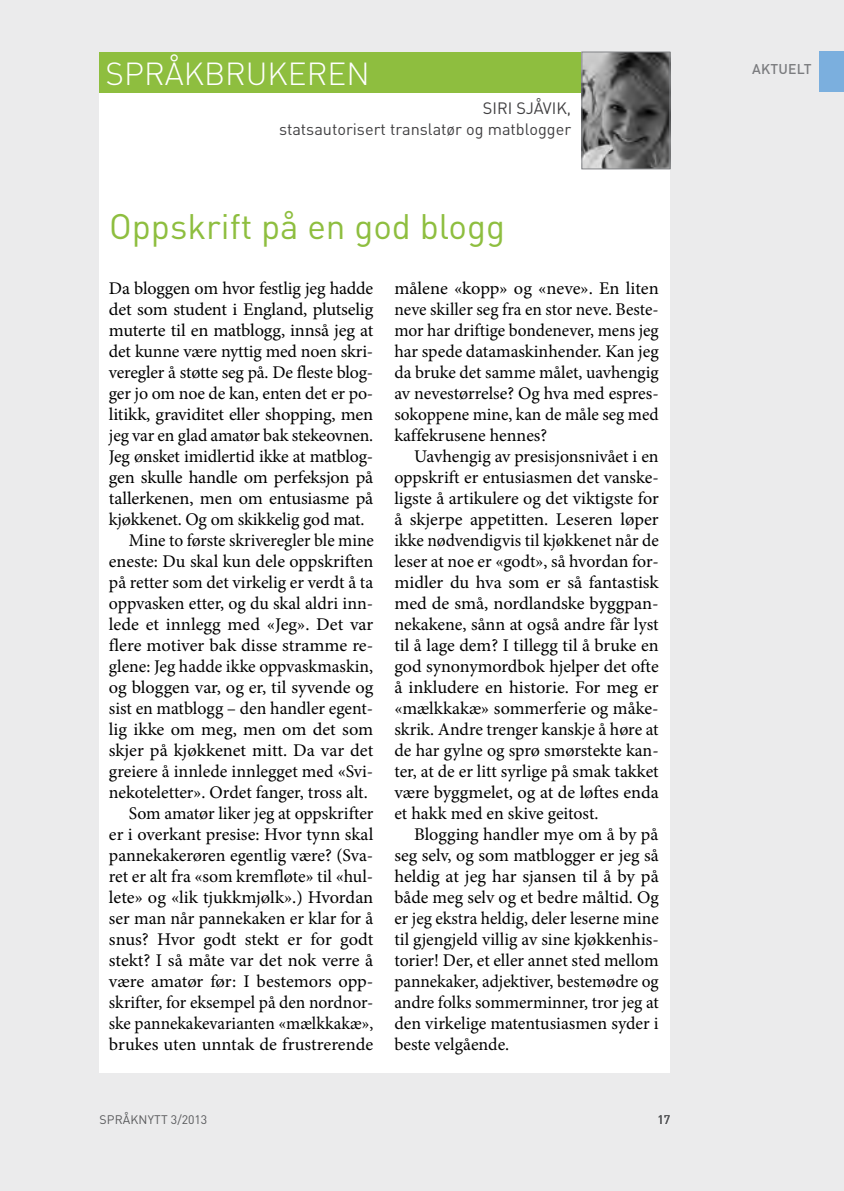
<style>
.page{position:relative;width:844px;height:1191px;background:#fff}
.page>*{position:absolute;margin:0;border:0;box-sizing:border-box;transform-origin:0 0}
.t1{font:35px "DIN";color:#8ebe3f}
.t2{font:300 31.5px "DIN";color:#fff}
.t3{font:17.85px/21px "Minion Pro";letter-spacing:-.005em;color:#000;text-align:justify}
.t4{font:16.28px/21px "DINOT";color:#414042;text-align:right}
.t5{font:500 14px "DINOT";color:#7b7c7f}
.t6{font:12.25px "DINOT";color:#58595b}
</style>
<div class="page">
<div style="left:0;top:0;width:843px;height:1191px;background:#ebebec"></div>
<div style="left:99px;top:52px;width:570px;height:1020px;background:#fff"></div>
<div style="left:99px;top:52px;width:571px;height:41px;background:#8ebe3f"></div>
<img style="left:583px;top:54px;width:85px;height:113px">
<div style="left:581px;top:52px;width:89px;height:117px;border:1px solid #828487"></div>
<div style="left:819px;top:51px;width:24px;height:41px;background:#7bafde"></div>
<h2 class="t2" style="left:106px;top:54px;width:265px">SPRÅKBRUKEREN</h2>
<p class="t4" style="left:279px;top:97px;width:293px">SIRI SJÅVI K,<br>statsautorisert translatør og matblogger</p>
<h1 class="t1" style="left:109px;top:205px;width:397px">Oppskrift på en god blogg</h1>
<p class="t3" style="left:109px;top:278px;width:266px">Da bloggen om hvor festlig jeg hadde</p>
<p class="t3" style="left:109px;top:299px;width:266px">det som student i England, plutselig</p>
<p class="t3" style="left:109px;top:320px;width:266px">muterte til en matblogg, innså jeg at</p>
<p class="t3" style="left:109px;top:341px;width:266px">det kunne være nyttig med noen skri-</p>
<p class="t3" style="left:109px;top:362px;width:266px">veregler å støtte seg på. De fleste blog-</p>
<p class="t3" style="left:109px;top:383px;width:266px">ger jo om noe de kan, enten det er po-</p>
<p class="t3" style="left:109px;top:404px;width:266px">litikk, graviditet eller shopping, men</p>
<p class="t3" style="left:109px;top:425px;width:266px">jeg var en glad amatør bak stekeovnen.</p>
<p class="t3" style="left:109px;top:446px;width:266px">Jeg ønsket imidlertid ikke at matblog-</p>
<p class="t3" style="left:109px;top:467px;width:266px">gen skulle handle om perfeksjon på</p>
<p class="t3" style="left:109px;top:488px;width:266px">tallerkenen, men om entusiasme på</p>
<p class="t3" style="left:109px;top:509px;width:257px">kjøkkenet. Og om skikkelig god mat.</p>
<p class="t3" style="left:129px;top:530px;width:247px">Mine to første skriveregler ble mine</p>
<p class="t3" style="left:109px;top:551px;width:266px">eneste: Du skal kun dele oppskriften</p>
<p class="t3" style="left:109px;top:572px;width:266px">på retter som det virkelig er verdt å ta</p>
<p class="t3" style="left:109px;top:593px;width:266px">oppvasken etter, og du skal aldri inn-</p>
<p class="t3" style="left:109px;top:614px;width:266px">lede et innlegg med «Jeg». Det var</p>
<p class="t3" style="left:109px;top:635px;width:266px">flere motiver bak disse stramme re-</p>
<p class="t3" style="left:109px;top:656px;width:266px">glene: Jeg hadde ikke oppvaskmaskin,</p>
<p class="t3" style="left:109px;top:677px;width:266px">og bloggen var, og er, til syvende og</p>
<p class="t3" style="left:109px;top:698px;width:266px">sist en matblogg – den handler egent-</p>
<p class="t3" style="left:109px;top:719px;width:266px">lig ikke om meg, men om det som</p>
<p class="t3" style="left:109px;top:740px;width:266px">skjer på kjøkkenet mitt. Da var det</p>
<p class="t3" style="left:109px;top:761px;width:266px">greiere å innlede innlegget med «Svi-</p>
<p class="t3" style="left:109px;top:782px;width:260px">nekoteletter». Ordet fanger, tross alt.</p>
<p class="t3" style="left:129px;top:803px;width:246px">Som amatør liker jeg at oppskrifter</p>
<p class="t3" style="left:109px;top:824px;width:266px">er i overkant presise: Hvor tynn skal</p>
<p class="t3" style="left:109px;top:845px;width:266px">pannekakerøren egentlig være? (Sva-</p>
<p class="t3" style="left:109px;top:866px;width:266px">ret er alt fra «som kremfløte» til «hul-</p>
<p class="t3" style="left:109px;top:887px;width:266px">lete» og «lik tjukkmjølk».) Hvordan</p>
<p class="t3" style="left:109px;top:908px;width:266px">ser man når pannekaken er klar for å</p>
<p class="t3" style="left:109px;top:929px;width:266px">snus? Hvor godt stekt er for godt</p>
<p class="t3" style="left:109px;top:950px;width:266px">stekt? I så måte var det nok verre å</p>
<p class="t3" style="left:109px;top:971px;width:266px">være amatør før: I bestemors opp-</p>
<p class="t3" style="left:109px;top:992px;width:266px">skrifter, for eksempel på den nordnor-</p>
<p class="t3" style="left:109px;top:1013px;width:266px">ske pannekakevarianten «mælkkakæ»,</p>
<p class="t3" style="left:109px;top:1034px;width:266px">brukes uten unntak de frustrerende</p>
<p class="t3" style="left:394px;top:278px;width:266px">målene «kopp» og «neve». En liten neve skiller seg fra en stor neve. Beste&shy;mor har driftige bondenever, mens jeg har spede datamaskinhender. Kan jeg da bruke det samme målet, uavhengig av nevestørrelse? Og hva med espres&shy;sokoppene mine, kan de måle seg med kaffekrusene hennes?</p>
<p class="t3" style="left:394px;top:446px;width:266px;text-indent:20px">Uavhengig av presisjonsnivået i en oppskrift er entusiasmen det vanske&shy;ligste å artikulere og det viktigste for å skjerpe appetitten. Leseren løper ikke nødvendigvis til kjøkkenet når de leser at noe er «godt», så hvordan for&shy;midler du hva som er så fantastisk med de små, nordlandske byggpan&shy;nekakene, sånn at også andre får lyst til å lage dem? I tillegg til å bruke en god synonymordbok hjelper det ofte å inkludere en historie. For meg er «mælkkakæ» sommerferie og måke&shy;skrik. Andre trenger kanskje å høre at de har gylne og sprø smørstekte kan&shy;ter, at de er litt syrlige på smak takket være byggmelet, og at de løftes enda et hakk med en skive geitost.</p>
<p class="t3" style="left:394px;top:824px;width:266px;text-indent:20px">Blogging handler mye om å by på seg selv, og som matblogger er jeg så heldig at jeg har sjansen til å by på både meg selv og et bedre måltid. Og er jeg ekstra heldig, deler leserne mine til gjengjeld villig av sine kjøkkenhis&shy;torier! Der, et eller annet sted mellom pannekaker, adjektiver, bestemødre og andre folks sommerminner, tror jeg at den virkelige matentusiasmen syder i beste velgående.</p>
<p class="t6" style="left:100px;top:1111px;width:16px">SPRÅ</p>
<p class="t6" style="left:130px;top:1111px;width:78px">KNYTTT 23/2013</p>
<p class="t6" style="left:657px;top:1111px;width:14px">17</p>
<p class="t5" style="left:752px;top:60px;width:19px">Aktuelt</p>
</div>
